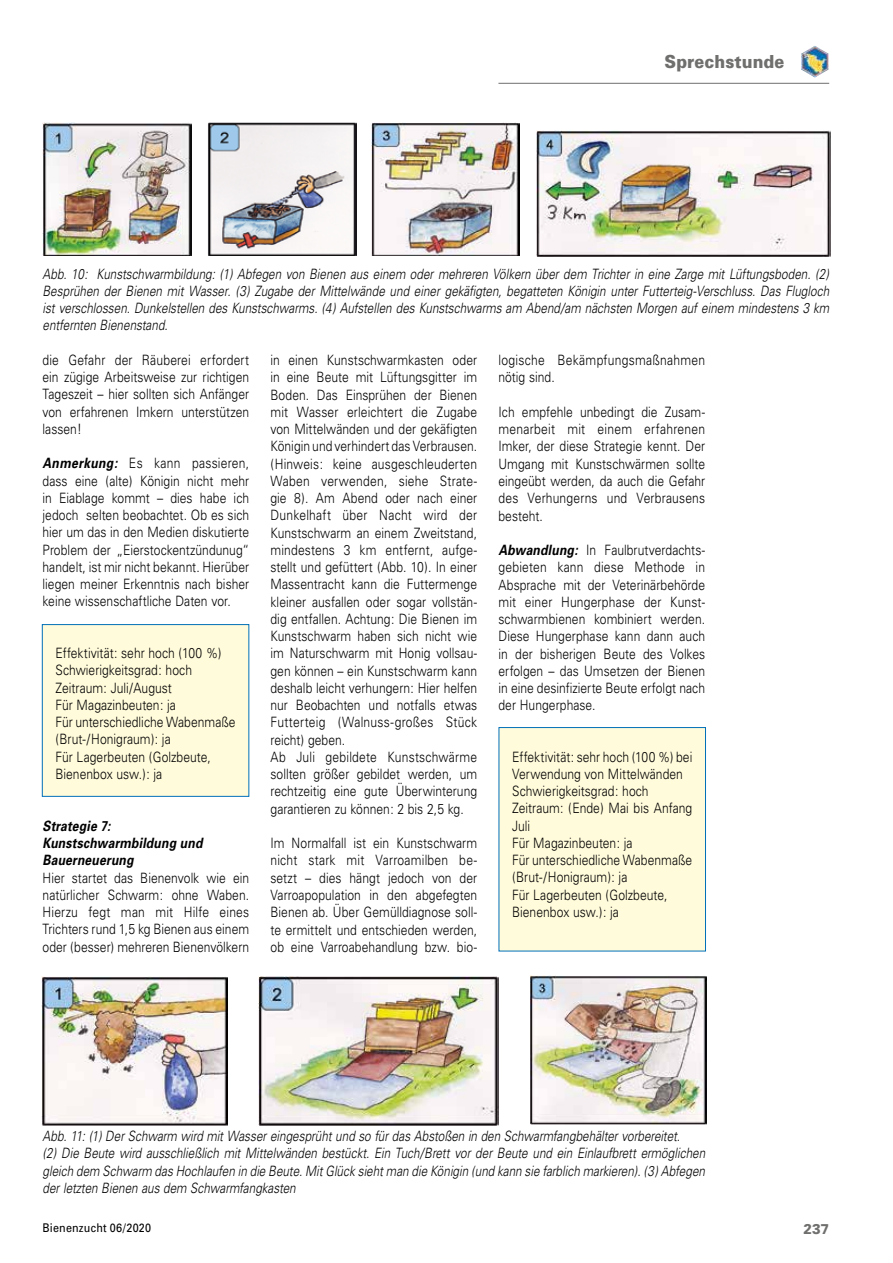
<style>
.page{position:relative;width:893px;height:1263px;background:#fff}
.page>*{position:absolute;margin:0;border:0;box-sizing:border-box;transform-origin:0 0}
.t1{font:900 18px "Univers";letter-spacing:.005em;color:#6f6f6e;scale:.9 1}
.t2{font:300 14.25px/17.2px "Univers";color:#000;text-align:justify;scale:.85 1}
.t3{font:italic 300 14.25px/17.2px "Univers";letter-spacing:.005em;color:#000;text-align:justify;scale:.82 1}
.t4{font:italic 700 14.25px/17.2px "Univers";letter-spacing:.015em;color:#000;scale:.85 1}
.t5{font:300 14.25px/17.2px "Univers";letter-spacing:.02em;color:#000;scale:.85 1}
.t6{font:900 14.25px "Univers";color:#6f6f6e;scale:.9 1}
.t7{font:12px "Univers";letter-spacing:.02em;color:#000;scale:.9 1}
.s1{font-weight:700;font-style:italic}
</style>
<div class="page">
<hr style="left:498px;top:83px;width:331px;height:1px;background:#6f6f6e">
<img style="left:801px;top:46px;width:28px;height:32px">
<img style="left:43px;top:122px;width:148px;height:134px">
<img style="left:208px;top:122px;width:148px;height:134px">
<img style="left:371px;top:122px;width:149px;height:134px">
<img style="left:537px;top:130px;width:293px;height:127px">
<div style="left:42px;top:625px;width:207px;height:171px;background:#fffbdb"></div>
<div style="left:42px;top:624px;width:207px;height:173px;border:1px solid #006fb9"></div>
<img style="left:41px;top:976px;width:187px;height:149px">
<img style="left:258px;top:976px;width:240px;height:149px">
<img style="left:531px;top:975px;width:175px;height:149px">
<div style="left:499px;top:727px;width:206px;height:224px;background:#fffbdb"></div>
<div style="left:499px;top:727px;width:207px;height:224px;border:1px solid #006fb9"></div>
<p class="t1" style="left:665px;top:50px;width:135px">Sprechstunde</p>
<p class="t3" style="left:43px;top:265px;width:961px">Abb. 10: Kunstschwarmbildung: (1) Abfegen von Bienen aus einem oder mehreren Völkern über dem Trichter in eine Zarge mit Lüftungsboden. (2)<br>Besprühen der Bienen mit Wasser. (3) Zugabe der Mittelwände und einer gekäfigten, begatteten Königin unter Futterteig-Verschluss. Das Flugloch ist verschlossen. Dunkelstellen des Kunstschwarms. (4) Aufstellen des Kunstschwarms am Abend/am nächsten Morgen auf einem mindestens 3 km entfernten Bienenstand.</p>
<p class="t2" style="left:43px;top:351px;width:245px">die Gefahr der Räuberei erfordert ein zügige Arbeitsweise zur richtigen Tageszeit – hier sollten sich Anfänger von erfahrenen Imkern unterstützen lassen!</p>
<p class="t2" style="left:43px;top:455px;width:245px"><span class="s1">Anmerkung:</span> Es kann passieren, dass eine (alte) Königin nicht mehr in Eiablage kommt – dies habe ich jedoch selten beobachtet. Ob es sich hier um das in den Medien diskutierte Problem der „Eierstockentzündunug“ handelt, ist mir nicht bekannt. Hierüber liegen meiner Erkenntnis nach bisher keine wissenschaftliche Daten vor.</p>
<p class="t2" style="left:55px;top:644px;width:214px;text-align:left">Effektivität: sehr hoch (100 %)<br>Schwierigkeitsgrad: hoch<br>Zeitraum: Juli/August<br>Für Magazinbeuten: ja<br>Für unterschiedliche Wabenmaße (Brut-/Honigraum): ja<br>Für Lagerbeuten (Golzbeute,<br>Bienenbox usw.): ja</p>
<p class="t4" style="left:43px;top:817px;width:190px">Strategie 7:<br>Kunstschwarmbildung und<br>Bauerneuerung</p>
<p class="t2" style="left:43px;top:869px;width:245px">Hier startet das Bienenvolk wie ein natürlicher Schwarm: ohne Waben.<br>Hierzu fegt man mit Hilfe eines Trichters rund 1,5 kg Bienen aus einem oder (besser) mehreren Bienenvölkern</p>
<p class="t2" style="left:270px;top:351px;width:245px;text-align:left">in einen Kunstschwarmkasten oder in eine Beute mit Lüftungsgitter im Boden. Das Einsprühen der Bienen mit Wasser erleichtert die Zugabe von Mittelwänden und der gekäfigten Königin und verhindert das Verbrausen. (Hinweis: keine ausgeschleuderten Waben verwenden, siehe Strate&shy;gie 8). Am Abend oder nach einer Dunkelhaft über Nacht wird der Kunstschwarm an einem Zweitstand, mindestens 3 km entfernt, aufge&shy;stellt und gefüttert (Abb. 10). In einer Massentracht kann die Futtermenge kleiner ausfallen oder sogar vollstän&shy;dig entfallen. Achtung: Die Bienen im Kunstschwarm haben sich nicht wie im Naturschwarm mit Honig vollsau&shy;gen können – ein Kunstschwarm kann deshalb leicht verhungern: Hier helfen nur Beobachten und notfalls etwas Futterteig (Walnuss-großes Stück reicht) geben.<br>Ab Juli gebildete Kunstschwärme sollten größer gebildet werden, um rechtzeitig eine gute Überwinterung garantieren zu können: 2 bis 2,5 kg.</p>
<p class="t2" style="left:270px;top:834px;width:245px">Im Normalfall ist ein Kunstschwarm nicht stark mit Varroamilben be&shy;setzt – dies hängt jedoch von der Varroapopulation in den abgefegten Bienen ab. Über Gemülldiagnose soll&shy;te ermittelt und entschieden werden, ob eine Varroabehandlung bzw. bio-</p>
<p class="t5" style="left:498px;top:351px;width:245px">logische Bekämpfungsmaßnahmen nötig sind.</p>
<p class="t2" style="left:498px;top:403px;width:245px">Ich empfehle unbedingt die Zusam&shy;menarbeit mit einem erfahrenen Imker, der diese Strategie kennt. Der Umgang mit Kunstschwärmen sollte eingeübt werden, da auch die Gefahr des Verhungerns und Verbrausens besteht.</p>
<p class="t2" style="left:498px;top:541px;width:245px"><span class="s1">Abwandlung:</span> In Faulbrutverdachts&shy;gebieten kann diese Methode in Absprache mit der Veterinärbehörde mit einer Hungerphase der Kunst&shy;schwarmbienen kombiniert werden.<br>Diese Hungerphase kann dann auch in der bisherigen Beute des Volkes erfolgen – das Umsetzen der Bienen in eine desinfizierte Beute erfolgt nach der Hungerphase.</p>
<p class="t2" style="left:512px;top:748px;width:214px;text-align:left">Effektivität: sehr hoch (100 %) bei<br>Verwendung von Mittelwänden<br>Schwierigkeitsgrad: hoch<br>Zeitraum: (Ende) Mai bis Anfang<br>Juli<br>Für Magazinbeuten: ja<br>Für unterschiedliche Wabenmaße (Brut-/Honigraum): ja<br>Für Lagerbeuten (Golzbeute,<br>Bienenbox usw.): ja</p>
<p class="t3" style="left:43px;top:1127px;width:810px;text-align:left">Abb. 11: (1) Der Schwarm wird mit Wasser eingesprüht und so für das Abstoßen in den Schwarmfangbehälter vorbereitet.<br>(2) Die Beute wird ausschließlich mit Mittelwänden bestückt. Ein Tuch/Brett vor der Beute und ein Einlaufbrett ermöglichen gleich dem Schwarm das Hochlaufen in die Beute. Mit Glück sieht man die Königin (und kann sie farblich markieren). (3) Abfegen der letzten Bienen aus dem Schwarmfangkasten</p>
<p class="t7" style="left:43px;top:1221px;width:122px">Bienenzucht 06/2020</p>
<p class="t6" style="left:803px;top:1220px;width:30px">237</p>
</div>
